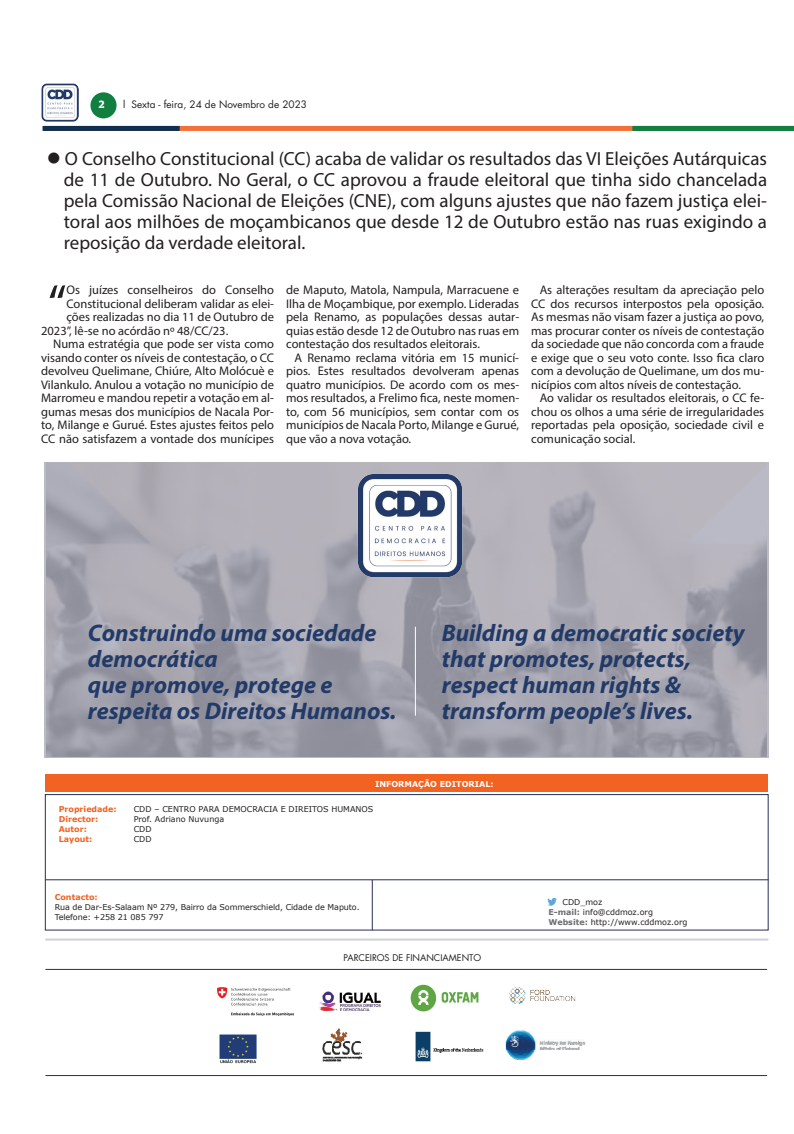
<style>
.page{position:relative;width:794px;height:1134px;background:#fff}
.page>*{position:absolute;margin:0;border:0;box-sizing:border-box;transform-origin:0 0}
.t1{font:52.6px "Myriad Pro";color:#231f20}
.t2{font:italic 700 24px/26px "Myriad Pro";color:#223a68}
.t3{font:19px/21px "Myriad Pro";color:#231f20;text-align:justify}
.t4{font:12.5px/13.5px "Myriad Pro";color:#231f20;text-align:justify}
.t5{font:10px "Futura LT";color:#231f20}
.t6{font:700 10px "Popular";color:#fff}
.t7{font:9px "Futura LT";color:#231f20}
.t8{font:8px/10px "Verdana";color:#231f20}
.t9{font:700 8px "Verdana";color:#f26221}
.t10{font:700 8px "Verdana";color:#fff}
.s1{font-weight:700;color:#6c6d70}
</style>
<div class="page">
<div style="left:45px;top:126px;width:749px;height:5px;background:#f37138"></div>
<div style="left:632px;top:126px;width:162px;height:5px;background:#107f40"></div>
<div style="left:43px;top:126px;width:137px;height:5px;background:#102e4f"></div>
<div style="left:90px;top:92px;width:27px;height:26px;background:#107f40;border-radius:50%"></div>
<img style="left:41px;top:84px;width:38px;height:37px">
<div style="left:46px;top:774px;width:722px;height:18px;background:#f26221"></div>
<div style="left:45px;top:794px;width:723px;height:136px;border:1px solid #252e53"></div>
<hr style="left:45px;top:880px;width:723px;height:1px;background:#252e53">
<hr style="left:372px;top:880px;width:1px;height:50px;background:#252e53">
<svg style="left:547px;top:897px;width:10px;height:9px"></svg>
<hr style="left:45px;top:938px;width:723px;height:2px;background:#d1d2d4">
<img style="left:219px;top:1034px;width:37px;height:30px">
<hr style="left:45px;top:969px;width:722px;height:1px;background:#252e53">
<img style="left:218px;top:987px;width:76px;height:29px">
<img style="left:410px;top:985px;width:68px;height:26px">
<img style="left:509px;top:987px;width:67px;height:17px">
<img style="left:415px;top:1031px;width:69px;height:31px">
<img style="left:319px;top:991px;width:62px;height:20px">
<img style="left:322px;top:1028px;width:41px;height:34px">
<hr style="left:45px;top:1075px;width:722px;height:1px;background:#252e53">
<img style="left:505px;top:1030px;width:81px;height:30px">
<svg style="left:44px;top:462px;width:724px;height:296px;background:#a7a6b0"></svg>
<hr style="left:415px;top:627px;width:1px;height:89px;background:#fff">
<img style="left:358px;top:473px;width:105px;height:105px">
<p class="t6" style="left:99px;top:98px;width:7px">2</p>
<p class="t5" style="left:123px;top:98px;width:185px">l Sexta - feira, 24 de Novembro de 2023</p>
<p class="t3" style="left:64px;top:148px;width:705px;text-indent:-17px">● O Conselho Constitucional (CC) acaba de validar os resultados das VI Eleições Autárquicas de 11 de Outubro. No Geral, o CC aprovou a fraude eleitoral que tinha sido chancelada pela Comissão Nacional de Eleições (CNE), com alguns ajustes que não fazem justiça elei&shy;toral aos milhões de moçambicanos que desde 12 de Outubro estão nas ruas exigindo a reposição da verdade eleitoral.</p>
<h1 class="t1" style="left:48px;top:271px;width:20px">“</h1>
<p class="t4" style="left:66px;top:283px;width:209px">Os juízes conselheiros do Conselho</p>
<p class="t4" style="left:66px;top:297px;width:209px">Constitucional deliberam validar as elei-</p>
<p class="t4" style="left:66px;top:310px;width:209px">ções realizadas no dia 11 de Outubro de</p>
<p class="t4" style="left:41px;top:324px;width:189px">2023”, lê-se no acórdão nº 48/CC/23.</p>
<p class="t4" style="left:53px;top:337px;width:222px">Numa estratégia que pode ser vista como</p>
<p class="t4" style="left:41px;top:351px;width:234px">visando conter os níveis de contestação, o CC</p>
<p class="t4" style="left:41px;top:364px;width:234px">devolveu Quelimane, Chiúre, Alto Molócuè e</p>
<p class="t4" style="left:41px;top:378px;width:234px">Vilankulo. Anulou a votação no município de</p>
<p class="t4" style="left:41px;top:391px;width:234px">Marromeu e mandou repetir a votação em al-</p>
<p class="t4" style="left:41px;top:405px;width:234px">gumas mesas dos municípios de Nacala Por-</p>
<p class="t4" style="left:41px;top:418px;width:234px">to, Milange e Gurué. Estes ajustes feitos pelo</p>
<p class="t4" style="left:41px;top:432px;width:234px">CC não satisfazem a vontade dos munícipes</p>
<p class="t4" style="left:286px;top:283px;width:234px">de Maputo, Matola, Nampula, Marracuene e Ilha de Moçambique, por exemplo. Lideradas pela Renamo, as populações dessas autar&shy;quias estão desde 12 de Outubro nas ruas em contestação dos resultados eleitorais.</p>
<p class="t4" style="left:286px;top:351px;width:234px;text-indent:9px">A Renamo reclama vitória em 15 municí&shy;pios. Estes resultados devolveram apenas quatro municípios. De acordo com os mes&shy;mos resultados, a Frelimo fica, neste momen&shy;to, com 56 municípios, sem contar com os municípios de Nacala Porto, Milange e Gurué, que vão a nova votação.</p>
<p class="t4" style="left:531px;top:283px;width:234px;text-indent:8px">As alterações resultam da apreciação pelo CC dos recursos interpostos pela oposição.<br>As mesmas não visam fazer a justiça ao povo, mas procurar conter os níveis de contestação da sociedade que não concorda com a fraude e exige que o seu voto conte. Isso fica claro com a devolução de Quelimane, um dos mu&shy;nicípios com altos níveis de contestação.</p>
<p class="t4" style="left:531px;top:391px;width:234px;text-indent:9px">Ao validar os resultados eleitorais, o CC fe&shy;chou os olhos a uma série de irregularidades reportadas pela oposição, sociedade civil e comunicação social.</p>
<h2 class="t2" style="left:88px;top:619px;width:310px">Construindo uma sociedade democrática<br>que promove, protege e respeita os Direitos Humanos.</h2>
<h2 class="t2" style="left:442px;top:619px;width:304px">Building a democratic society that promotes, protects, respect human rights &amp; transform people’s lives.</h2>
<p class="t10" style="left:375px;top:779px;width:120px">INFORMAÇÃO EDITORIAL:</p>
<p class="t9" style="left:59px;top:804px;width:60px">Propriedade:</p>
<p class="t8" style="left:134px;top:804px;width:241px">CDD – CENTRO PARA DEMOCRACIA E DIREITOS HUMANOS</p>
<p class="t9" style="left:59px;top:814px;width:41px">Director:</p>
<p class="t8" style="left:134px;top:814px;width:92px">Prof. Adriano Nuvunga</p>
<p class="t9" style="left:59px;top:824px;width:30px">Autor:</p>
<p class="t8" style="left:134px;top:824px;width:19px">CDD</p>
<p class="t9" style="left:59px;top:834px;width:35px">Layout:</p>
<p class="t8" style="left:134px;top:834px;width:19px">CDD</p>
<p class="t9" style="left:55px;top:892px;width:45px">Contacto:</p>
<p class="t8" style="left:55px;top:903px;width:306px">Rua de Dar-Es-Salaam Nº 279, Bairro da Sommerschield, Cidade de Maputo.<br>Telefone: +258 21 085 797</p>
<p class="t8" style="left:548px;top:897px;width:141px;text-indent:14px">CDD_moz<br><span class="s1">E-mail:</span> info@cddmoz.org<br><span class="s1">Website:</span> http://www.cddmoz.org</p>
<p class="t7" style="left:343px;top:952px;width:139px">PARCEIROS DE FINANCIAMENTO</p>
</div>
